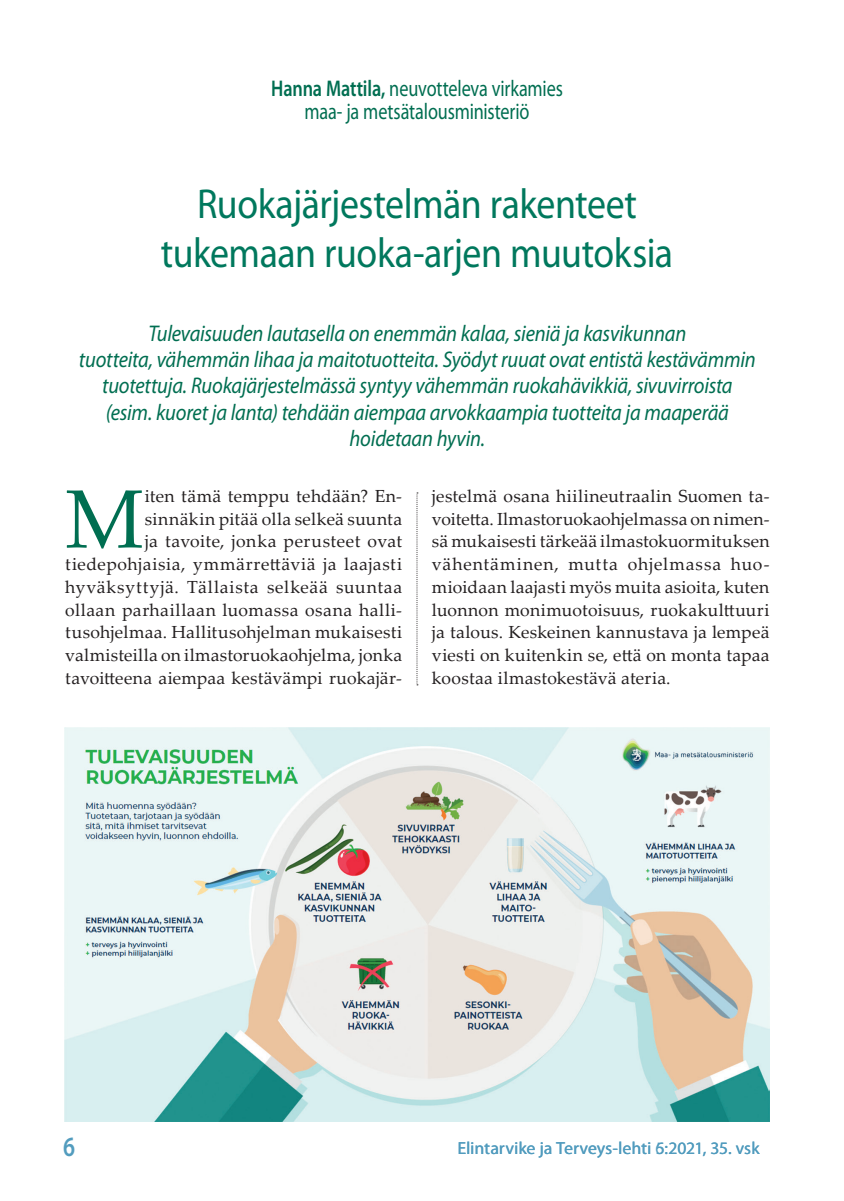
<style>
.page{position:relative;width:844px;height:1201px;background:#fff}
.page>*{position:absolute;margin:0;border:0;box-sizing:border-box;transform-origin:0 0}
.Leipa-eka_kpl{font:82.77px "Palatino Linotype";color:#006e51}
.Otsikko24{font:42px/49px "Myriad Pro";letter-spacing:-.015em;color:#00785d;text-align:center;scale:.9 1}
.t1{font:600 28px "Myriad Pro";color:#529cbe;scale:.8 1}
.Ingressi{font:italic 22.75px/26.2px "Myriad Pro";letter-spacing:-.01em;color:#006e51;text-align:center;scale:.9 1}
.Kirjoittajatiedot13p{font:22.75px "Myriad Pro";letter-spacing:-.005em;color:#006e51;scale:.8 1}
.Leipa-eka_kpl-2{font:17.5px/22.8px "Palatino Linotype";letter-spacing:.025em;color:#231f20;text-align:right}
.Ruututeksti_ei-sisen{font:17.5px "Myriad Pro";letter-spacing:.005em;color:#529cbe}
.s1{font-weight:600}
</style>
<div class="page">
<img style="left:64px;top:727px;width:705px;height:394px">
<svg style="left:416px;top:492px;width:2px;height:193px"></svg>
<p class="Kirjoittajatiedot13p" style="left:271px;top:75px;width:366px"><span class="s1">Hanna Mattila,</span> neuvotteleva virkamies</p>
<p class="Kirjoittajatiedot13p" style="left:304px;top:98px;width:283px">maa- ja metsätalousministeriö</p>
<p class="Otsikko24" style="left:161px;top:179px;width:570px">Ruokajärjestelmän rakenteet tukemaan ruoka-arjen muutoksia</p>
<p class="Ingressi" style="left:79px;top:320px;width:753px">Tulevaisuuden lautasella on enemmän kalaa, sieniä ja kasvikunnan<br>tuotteita, vähemmän lihaa ja maitotuotteita. Syödyt ruuat ovat entistä kestävämmin tuotettuja. Ruokajärjestelmässä syntyy vähemmän ruokahävikkiä, sivuvirroista (esim. kuoret ja lanta) tehdään aiempaa arvokkaampia tuotteita ja maaperää hoidetaan hyvin.</p>
<p class="Leipa-eka_kpl" style="left:65px;top:460px;width:80px">M</p>
<p class="Leipa-eka_kpl-2" style="left:65px;top:484px;width:338px">iten tämä temppu tehdään? En-<br>sinnäkin pitää olla selkeä suunta<br>ja tavoite, jonka perusteet ovat tiedepohjaisia, ymmärrettäviä ja laajasti hyväksyttyjä. Tällaista selkeää suuntaa ollaan parhaillaan luomassa osana halli&shy;tusohjelmaa. Hallitusohjelman mukaisesti valmisteilla on ilmastoruokaohjelma, jonka tavoitteena aiempaa kestävämpi ruokajär-</p>
<p class="Leipa-eka_kpl-2" style="left:432px;top:484px;width:339px;text-align:justify">jestelmä osana hiilineutraalin Suomen ta&shy;voitetta. Ilmastoruokaohjelmassa on nimen&shy;sä mukaisesti tärkeää ilmastokuormituksen vähentäminen, mutta ohjelmassa huo&shy;mioidaan laajasti myös muita asioita, kuten luonnon monimuotoisuus, ruokakulttuuri ja talous. Keskeinen kannustava ja lempeä viesti on kuitenkin se, että on monta tapaa koostaa ilmastokestävä ateria.</p>
<h3 class="t1" style="left:63px;top:1129px;width:17px">6</h3>
<p class="Ruututeksti_ei-sisen" style="left:655px;top:1137px;width:10px">6</p>
<p class="Ruututeksti_ei-sisen" style="left:457px;top:1137px;width:303px">Elintarvike ja Terveys-lehti 5:2021, 35. vsk</p>
</div>
